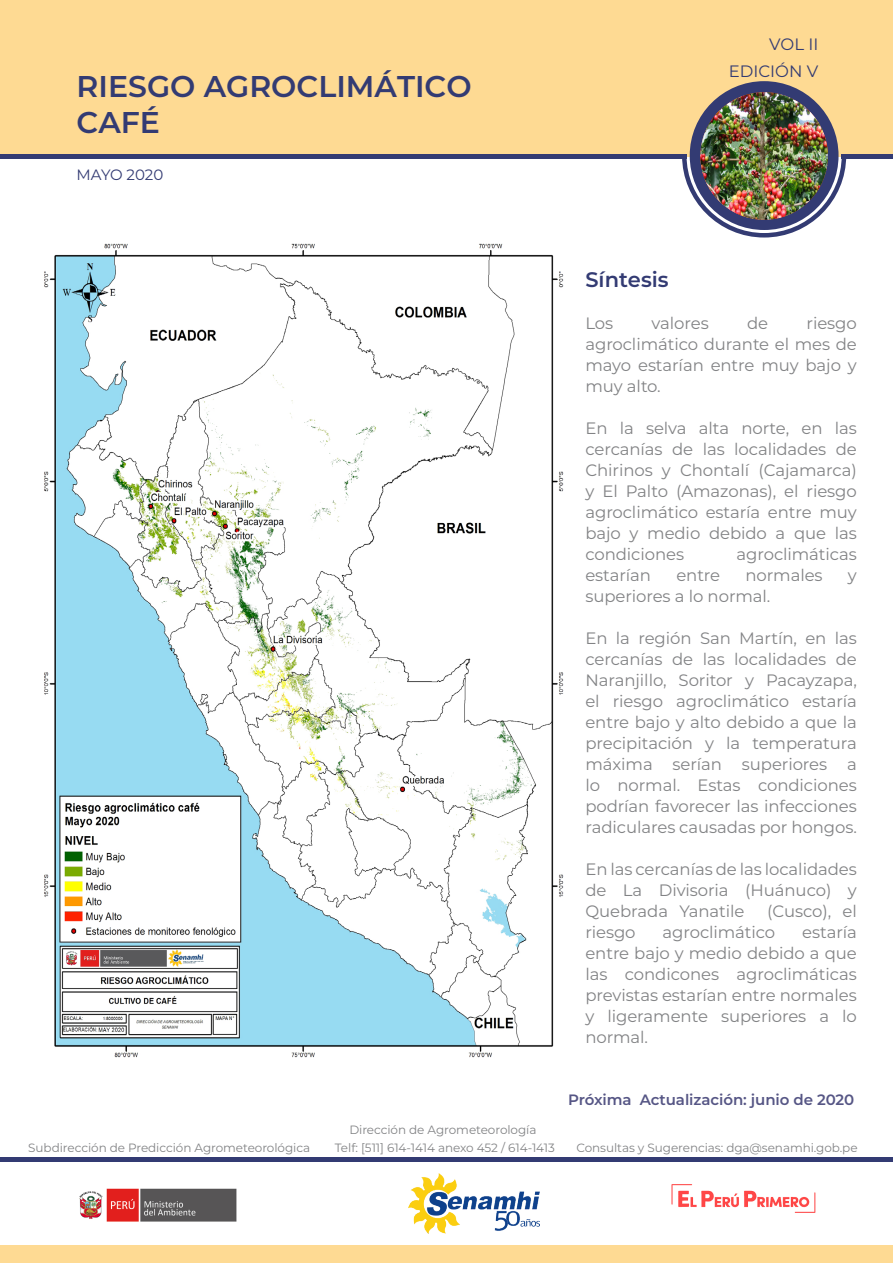
<style>
.page{position:relative;width:893px;height:1263px;background:#fff}
.page>*{position:absolute;margin:0;border:0;box-sizing:border-box;transform-origin:0 0}
.t1{font:600 30px/36px "Montserrat";color:#333b73}
.t2{font:600 21px "Montserrat";color:#333b73}
.t3{font:16.5px/21px "Montserrat";letter-spacing:-.005em;color:#828385;text-align:justify}
.t4{font:16.5px/27px "Montserrat";color:#333b73;text-align:right}
.t5{font:600 15px "Montserrat";letter-spacing:-.005em;color:#565685}
.t6{font:15px "Montserrat";letter-spacing:-.005em;color:#333b73}
.t7{font:12px "Montserrat";letter-spacing:-.005em;color:#828385}
</style>
<div class="page">
<div style="left:0;top:0;width:893px;height:157px;background:#feda93"></div>
<svg style="left:682px;top:155px;width:164px;height:82px"></svg>
<hr style="left:0;top:155px;width:687px;height:4px;background:#333b73">
<hr style="left:841px;top:155px;width:52px;height:4px;background:#333b73">
<div style="left:690px;top:81px;width:148px;height:149px;background:#333b73;border-radius:50%"></div>
<img style="left:700px;top:92px;width:128px;height:128px;border-radius:64px">
<img style="left:44px;top:243px;width:520px;height:815px">
<div style="left:0;top:1245px;width:893px;height:18px;background:#feda93"></div>
<hr style="left:0;top:1158px;width:893px;height:4px;background:#333b73">
<img style="left:79px;top:1188px;width:158px;height:34px">
<img style="left:409px;top:1174px;width:130px;height:59px">
<img style="left:671px;top:1184px;width:145px;height:29px">
<h1 class="t1" style="left:77px;top:67px;width:397px">RIESGO AGROCLIMÁTICO<br>CAFÉ</h1>
<p class="t6" style="left:77px;top:164px;width:88px">MAYO 2020</p>
<p class="t4" style="left:729px;top:30px;width:91px">VOL II<br>EDICIÓN V</p>
<p class="t7" style="left:349px;top:1122px;width:189px">Dirección de Agrometeorología</p>
<p class="t2" style="left:585px;top:264px;width:85px">Síntesis</p>
<p class="t3" style="left:585px;top:312px;width:29px">Los</p>
<p class="t3" style="left:652px;top:312px;width:59px">valores</p>
<p class="t3" style="left:747px;top:312px;width:23px">de</p>
<p class="t3" style="left:585px;top:312px;width:273px;text-indent:221px">riesgo agroclimático durante el mes de mayo estarían entre muy bajo y muy alto.</p>
<p class="t3" style="left:585px;top:417px;width:273px">En la selva alta norte, en las cercanías de las localidades de Chirinos y Chontalí (Cajamarca) y El Palto (Amazonas), el riesgo agroclimático estaría entre muy bajo y medio debido a que las condiciones</p>
<p class="t3" style="left:737px;top:543px;width:122px">agroclimáticas</p>
<p class="t3" style="left:585px;top:564px;width:67px">estarían</p>
<p class="t3" style="left:676px;top:564px;width:45px">entre</p>
<p class="t3" style="left:745px;top:564px;width:79px">normales</p>
<p class="t3" style="left:848px;top:564px;width:10px">y</p>
<p class="t3" style="left:585px;top:585px;width:186px">superiores a lo normal.</p>
<p class="t3" style="left:585px;top:627px;width:273px">En la región San Martín, en las cercanías de las localidades de Naranjillo, Soritor y Pacayzapa, el riesgo agroclimático estaría entre bajo y alto debido a que la precipitación y la temperatura máxima serían superiores a lo normal. Estas condiciones podrían favorecer las infecciones radiculares causadas por hongos.</p>
<p class="t3" style="left:585px;top:858px;width:273px">En las cercanías de las localidades de La Divisoria (Huánuco) y Quebrada Yanatile</p>
<p class="t3" style="left:767px;top:900px;width:91px">(Cusco), el</p>
<p class="t3" style="left:585px;top:921px;width:52px">riesgo</p>
<p class="t3" style="left:662px;top:921px;width:114px">agroclimático</p>
<p class="t3" style="left:585px;top:921px;width:273px;text-indent:217px">estaría entre bajo y medio debido a que las condicones agroclimáticas previstas estarían entre normales y ligeramente superiores a lo normal.</p>
<p class="t5" style="left:568px;top:1089px;width:288px">Próxima Actualización: junio de 2020</p>
<p class="t7" style="left:28px;top:1139px;width:283px">Subdirección de Predicción Agrometeorológica</p>
<p class="t7" style="left:335px;top:1139px;width:222px">Telf: [511] 614-1414 anexo 452 / 614-1413</p>
<p class="t7" style="left:576px;top:1139px;width:283px">Consultas y Sugerencias: dga@senamhi.gob.pe</p>
</div>
